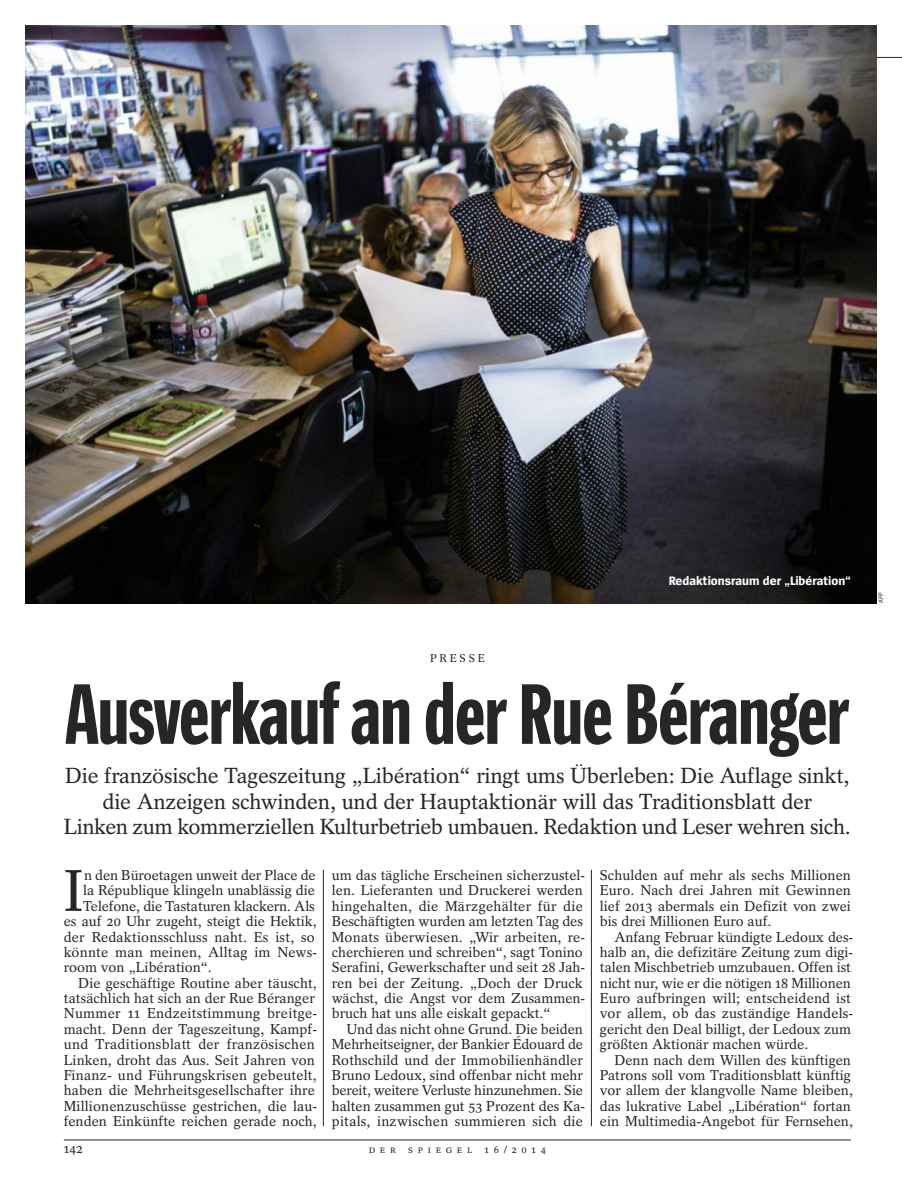
<style>
.page{position:relative;width:902px;height:1191px;background:#fff}
.page>*{position:absolute;margin:0;border:0;box-sizing:border-box;transform-origin:0 0}
.t1{font:87px "Spiegel Headline";letter-spacing:-.01em;color:#272627}
.t2{font:58.35px "Spiegel Serif";color:#272627}
.t3{font:21.75px/25.5px "Spiegel Serif";letter-spacing:-.01em;color:#272627;text-align:center}
.t4{font:14.25px/15.3px "Spiegel Serif";color:#272627}
.t5{font:14.25px "Spiegel Serif";letter-spacing:.02em;color:#272627}
.t6{font:13.5px "Spiegel Serif";color:#272627}
.t7{font:700 12.75px "Spiegel Sans";color:#fff}
.t8{font:11.25px "Spiegel Serif";letter-spacing:.25em;color:#272627}
.t9{font:10.5px "Spiegel Serif";letter-spacing:.45em;color:#272627}
.t10{font:6.75px "Spiegel Sans";color:#272627}
</style>
<div class="page">
<hr style="left:323px;top:869px;width:1px;height:257px;background:#272627">
<hr style="left:591px;top:869px;width:1px;height:257px;background:#272627">
<hr style="left:64px;top:1139px;width:786px;height:1px;background:#272627">
<hr style="left:64px;top:57px;width:837px;height:1px;background:#272627">
<img style="left:26px;top:26px;width:850px;height:577px">
<p class="t7" style="left:668px;top:576px;width:184px">Redaktionsraum der „Libération“</p>
<p class="t8" style="left:430px;top:654px;width:56px">PRESSE</p>
<h1 class="t1" style="left:65px;top:682px;width:785px">AusverkaufanderRue Béranger</h1>
<p class="t3" style="left:64px;top:765px;width:788px">Die französische Tageszeitung „Libération“ ringt ums Überleben: Die Auflage sinkt, die Anzeigen schwinden, und der Hauptaktionär will das Traditionsblatt der<br>Linken zum kommerziellen Kulturbetrieb umbauen. Redaktion und Leser wehren sich.</p>
<h2 class="t2" style="left:64px;top:870px;width:21px">I</h2>
<p class="t4" style="left:84px;top:869px;width:233px">n den Büroetagen unweit der Place de</p>
<p class="t4" style="left:83px;top:884px;width:233px">la République klingeln unablässig die</p>
<p class="t4" style="left:83px;top:899px;width:233px">Telefone, die Tastaturen klackern. Als</p>
<p class="t4" style="left:64px;top:915px;width:254px">es auf 20 Uhr zugeht, steigt die Hektik,</p>
<p class="t4" style="left:64px;top:930px;width:252px">der Redaktionsschluss naht. Es ist, so</p>
<p class="t4" style="left:64px;top:946px;width:255px">könnte man meinen, Alltag im News-</p>
<p class="t4" style="left:64px;top:961px;width:149px">room von „Libération“.</p>
<p class="t4" style="left:78px;top:976px;width:240px">Die geschäftige Routine aber täuscht,</p>
<p class="t4" style="left:64px;top:992px;width:252px">tatsächlich hat sich an der Rue Béranger</p>
<p class="t5" style="left:64px;top:1008px;width:255px">Nummer 11 Endzeitstimmung breitge-</p>
<p class="t4" style="left:64px;top:1022px;width:255px">macht. Denn der Tageszeitung, Kampf-</p>
<p class="t5" style="left:64px;top:1039px;width:252px">und Traditionsblatt der französischen</p>
<p class="t4" style="left:64px;top:1053px;width:252px">Linken, droht das Aus. Seit Jahren von</p>
<p class="t4" style="left:64px;top:1069px;width:254px">Finanz- und Führungskrisen gebeutelt,</p>
<p class="t4" style="left:64px;top:1084px;width:252px">haben die Mehrheitsgesellschafter ihre</p>
<p class="t4" style="left:64px;top:1099px;width:255px">Millionenzuschüsse gestrichen, die lau-</p>
<p class="t4" style="left:64px;top:1115px;width:254px">fenden Einkünfte reichen gerade noch,</p>
<p class="t4" style="left:332px;top:869px;width:255px">um das tägliche Erscheinen sicherzustel&shy;len. Lieferanten und Druckerei werden hingehalten, die Märzgehälter für die Beschäftigten wurden am letzten Tag des Monats überwiesen. „Wir arbeiten, re&shy;cherchieren und schreiben“, sagt Tonino Serafini, Gewerkschafter und seit 28 Jah&shy;ren bei der Zeitung. „Doch der Druck wächst, die Angst vor dem Zusammen&shy;bruch hat uns alle eiskalt gepackt.“</p>
<p class="t4" style="left:332px;top:1022px;width:255px;text-indent:14px">Und das nicht ohne Grund. Die beiden Mehrheitseigner, der Bankier Édouard de Rothschild und der Immobilienhändler Bruno Ledoux, sind offenbar nicht mehr bereit, weitere Verluste hinzunehmen. Sie halten zusammen gut 53 Prozent des Ka&shy;pitals, inzwischen summieren sich die</p>
<p class="t6" style="left:64px;top:1143px;width:21px">142</p>
<p class="t9" style="left:369px;top:1145px;width:179px">DER SPIEGEL 16/2014</p>
<p class="t4" style="left:600px;top:869px;width:252px;text-align:justify">Schulden auf mehr als sechs Millionen Euro. Nach drei Jahren mit Gewinnen lief 2013 abermals ein Defizit von zwei bis drei Millionen Euro auf.</p>
<p class="t4" style="left:600px;top:930px;width:255px;text-indent:14px">Anfang Februar kündigte Ledoux des&shy;halb an, die defizitäre Zeitung zum digi&shy;talen Mischbetrieb umzubauen. Offen ist nicht nur, wie er die nötigen 18 Millionen Euro aufbringen will; entscheidend ist vor allem, ob das zuständige Handels&shy;gericht den Deal billigt, der Ledoux zum größten Aktionär machen würde.</p>
<p class="t4" style="left:600px;top:1053px;width:254px;text-indent:14px">Denn nach dem Willen des künftigen Patrons soll vom Traditionsblatt künftig vor allem der klangvolle Name bleiben, das lukrative Label „Libération“ fortan ein Multimedia-Angebot für Fernsehen,</p>
<p class="t10" style="left:878px;top:603px;width:13px;rotate:-90deg">AFP</p>
</div>
